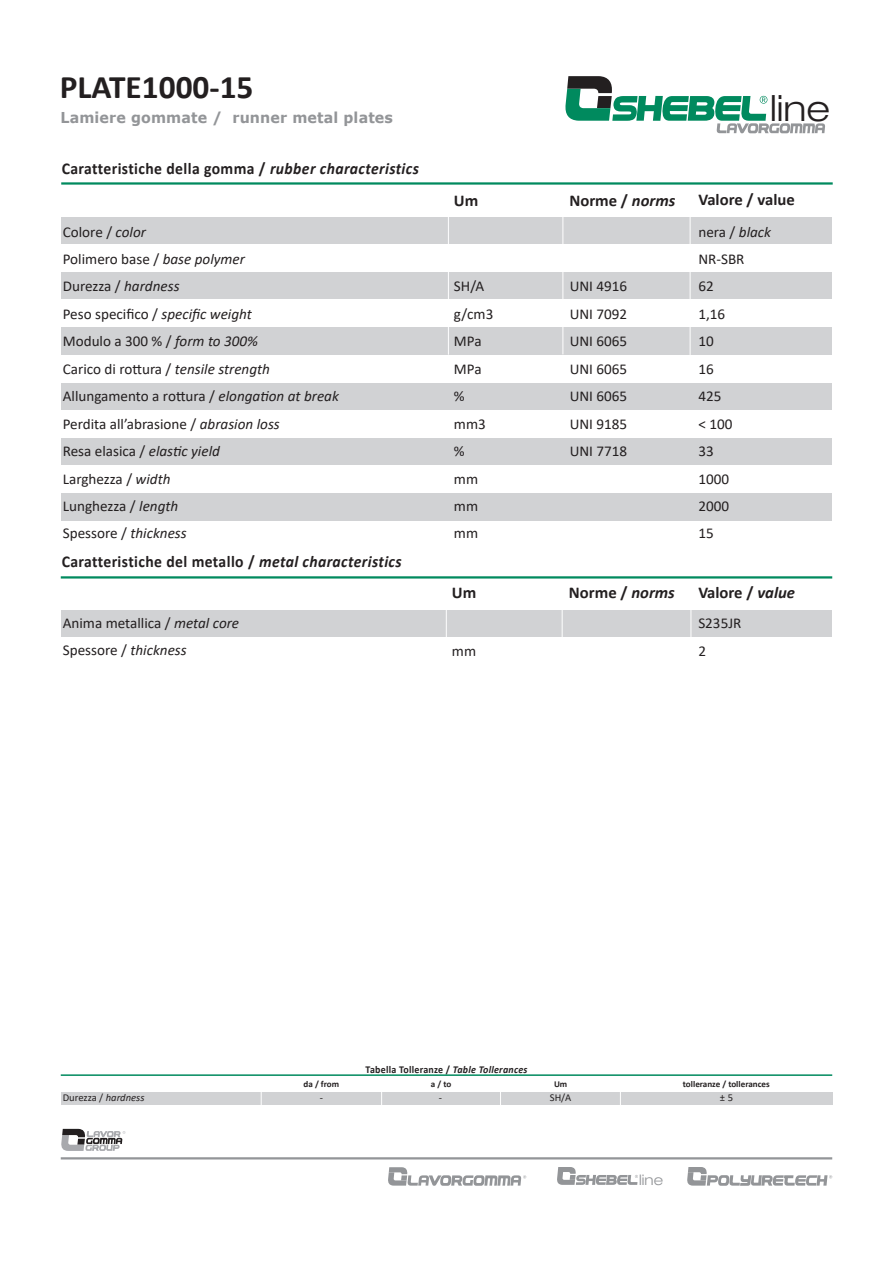
<style>
.page{position:relative;width:893px;height:1263px;background:#fff}
.page>*{position:absolute;margin:0;border:0;box-sizing:border-box;transform-origin:0 0}
.t1{font:300 expanded 36px "Helvetica Neue LT Std";color:#231f20}
.t2{font:700 33px "Calibri";color:#231f20}
.t3{font:700 16.5px "Calibri";letter-spacing:.015em;color:#231f20;scale:.95 1}
.t4{font:700 16.5px "Calibri";letter-spacing:.015em;color:#231f20}
.t5{font:15px "Calibri";color:#231f20}
.t6{font:700 15px "Verdana";letter-spacing:.01em;color:#939598;scale:.95 1}
.t7{font:300 expanded 14.55px "Helvetica Neue LT Std";color:#939598}
.t8{font:700 10.5px "Calibri";letter-spacing:.025em;color:#231f20;scale:.95 1}
.t9{font:10.5px "Calibri";color:#231f20}
.t10{font:700 9px "Calibri";color:#231f20}
.s1{font-style:italic}
</style>
<div class="page">
<div style="left:61px;top:383px;width:771px;height:27px;background:#d1d2d4"></div>
<div style="left:61px;top:438px;width:771px;height:27px;background:#d1d2d4"></div>
<div style="left:61px;top:493px;width:771px;height:28px;background:#d1d2d4"></div>
<div style="left:61px;top:1092px;width:771px;height:12px;background:#d1d2d4"></div>
<svg style="left:261px;top:1092px;width:1px;height:13px"></svg>
<svg style="left:381px;top:1092px;width:1px;height:12px"></svg>
<svg style="left:500px;top:1092px;width:1px;height:12px"></svg>
<svg style="left:620px;top:1092px;width:1px;height:12px"></svg>
<div style="left:61px;top:610px;width:771px;height:27px;background:#d1d2d4"></div>
<div style="left:61px;top:217px;width:771px;height:27px;background:#d1d2d4"></div>
<div style="left:61px;top:272px;width:771px;height:28px;background:#d1d2d4"></div>
<div style="left:61px;top:327px;width:771px;height:28px;background:#d1d2d4"></div>
<hr style="left:691px;top:610px;width:1px;height:108px;background:#fff">
<hr style="left:562px;top:610px;width:1px;height:108px;background:#fff">
<hr style="left:446px;top:610px;width:1px;height:108px;background:#fff">
<hr style="left:448px;top:217px;width:1px;height:138px;background:#fff">
<hr style="left:562px;top:217px;width:1px;height:137px;background:#fff">
<hr style="left:690px;top:217px;width:1px;height:138px;background:#fff">
<hr style="left:61px;top:1074px;width:771px;height:2px;background:#008a5e">
<hr style="left:61px;top:1157px;width:771px;height:2px;background:#939598">
<svg style="left:61px;top:1129px;width:64px;height:22px"></svg>
<svg style="left:388px;top:1167px;width:138px;height:19px"></svg>
<svg style="left:557px;top:1167px;width:81px;height:18px"></svg>
<svg style="left:687px;top:1167px;width:145px;height:19px"></svg>
<hr style="left:61px;top:182px;width:772px;height:3px;background:#008a5e">
<hr style="left:61px;top:576px;width:771px;height:2px;background:#008a5e">
<svg style="left:565px;top:76px;width:260px;height:57px"></svg>
<p class="t2" style="left:60px;top:63px;width:195px">PLATE1000-15</p>
<p class="t6" style="left:60px;top:107px;width:352px">Lamiere gommate / runner metal plates</p>
<p class="t3" style="left:62px;top:157px;width:377px">Caratteristiche della gomma / <span class="s1">rubber characteristics</span></p>
<p class="t5" style="left:63px;top:221px;width:85px">Colore / <span class="s1">color</span></p>
<p class="t5" style="left:63px;top:249px;width:184px">Polimero base / <span class="s1">base polymer</span></p>
<p class="t5" style="left:63px;top:276px;width:118px">Durezza / <span class="s1">hardness</span></p>
<p class="t5" style="left:63px;top:303px;width:191px">Peso specifico / <span class="s1">specific weight</span></p>
<p class="t5" style="left:63px;top:331px;width:197px">Modulo a 300 % / <span class="s1">form to 300%</span></p>
<p class="t5" style="left:63px;top:358px;width:209px">Carico di rottura / <span class="s1">tensile strength</span></p>
<p class="t5" style="left:63px;top:386px;width:278px">Allungamento a rottura / <span class="s1">elongation at break</span></p>
<p class="t5" style="left:63px;top:413px;width:219px">Perdita all’abrasione / <span class="s1">abrasion loss</span></p>
<p class="t5" style="left:63px;top:441px;width:159px">Resa elasica / <span class="s1">elastic yield</span></p>
<p class="t5" style="left:63px;top:468px;width:109px">Larghezza / <span class="s1">width</span></p>
<p class="t5" style="left:63px;top:496px;width:117px">Lunghezza / <span class="s1">length</span></p>
<p class="t5" style="left:63px;top:523px;width:125px">Spessore / <span class="s1">thickness</span></p>
<p class="t3" style="left:62px;top:550px;width:359px">Caratteristiche del metallo / <span class="s1">metal characteristics</span></p>
<p class="t1" style="left:770px;top:87px;width:61px">line</p>
<p class="t4" style="left:454px;top:188px;width:26px">Um</p>
<p class="t4" style="left:698px;top:188px;width:98px">Valore / value</p>
<p class="t4" style="left:569px;top:188px;width:107px">Norme / <span class="s1">norms</span></p>
<p class="t5" style="left:454px;top:276px;width:32px">SH/A</p>
<p class="t5" style="left:454px;top:303px;width:41px">g/cm3</p>
<p class="t5" style="left:454px;top:331px;width:29px">MPa</p>
<p class="t5" style="left:454px;top:358px;width:29px">MPa</p>
<p class="t5" style="left:454px;top:386px;width:12px">%</p>
<p class="t5" style="left:454px;top:413px;width:33px">mm3</p>
<p class="t5" style="left:454px;top:441px;width:12px">%</p>
<p class="t5" style="left:454px;top:468px;width:26px">mm</p>
<p class="t5" style="left:454px;top:496px;width:26px">mm</p>
<p class="t5" style="left:454px;top:523px;width:26px">mm</p>
<p class="t5" style="left:570px;top:276px;width:59px">UNI 4916</p>
<p class="t5" style="left:570px;top:303px;width:59px">UNI 7092</p>
<p class="t5" style="left:570px;top:331px;width:59px">UNI 6065</p>
<p class="t5" style="left:570px;top:358px;width:59px">UNI 6065</p>
<p class="t5" style="left:570px;top:386px;width:59px">UNI 6065</p>
<p class="t5" style="left:570px;top:413px;width:59px">UNI 9185</p>
<p class="t5" style="left:570px;top:441px;width:59px">UNI 7718</p>
<p class="t5" style="left:698px;top:221px;width:74px">nera / <span class="s1">black</span></p>
<p class="t5" style="left:698px;top:249px;width:48px">NR-SBR</p>
<p class="t5" style="left:698px;top:276px;width:17px">62</p>
<p class="t5" style="left:698px;top:303px;width:28px">1,16</p>
<p class="t5" style="left:698px;top:331px;width:17px">10</p>
<p class="t5" style="left:698px;top:358px;width:17px">16</p>
<p class="t5" style="left:698px;top:386px;width:25px">425</p>
<p class="t5" style="left:698px;top:413px;width:36px">&lt; 100</p>
<p class="t5" style="left:698px;top:441px;width:17px">33</p>
<p class="t5" style="left:698px;top:468px;width:32px">1000</p>
<p class="t5" style="left:698px;top:496px;width:32px">2000</p>
<p class="t5" style="left:698px;top:523px;width:17px">15</p>
<p class="t4" style="left:569px;top:581px;width:107px">Norme / <span class="s1">norms</span></p>
<p class="t4" style="left:452px;top:581px;width:26px">Um</p>
<p class="t4" style="left:698px;top:581px;width:98px">Valore / <span class="s1">value</span></p>
<p class="t5" style="left:63px;top:613px;width:178px">Anima metallica / <span class="s1">metal core</span></p>
<p class="t5" style="left:63px;top:640px;width:125px">Spessore / <span class="s1">thickness</span></p>
<p class="t5" style="left:452px;top:640px;width:26px">mm</p>
<p class="t8" style="left:366px;top:1062px;width:172px">Tabella Tolleranze / <span class="s1">Table Tollerances</span></p>
<p class="t5" style="left:698px;top:613px;width:45px">S235JR</p>
<p class="t5" style="left:698px;top:640px;width:9px">2</p>
<p class="t10" style="left:304px;top:1078px;width:37px">da / from</p>
<p class="t10" style="left:431px;top:1078px;width:22px">a / to</p>
<p class="t10" style="left:554px;top:1078px;width:15px">Um</p>
<p class="t10" style="left:683px;top:1078px;width:88px">tolleranze / tollerances</p>
<p class="t9" style="left:63px;top:1090px;width:83px">Durezza / <span class="s1">hardness</span></p>
<p class="t9" style="left:320px;top:1090px;width:5px">-</p>
<p class="t9" style="left:439px;top:1090px;width:5px">-</p>
<p class="t9" style="left:550px;top:1090px;width:23px">SH/A</p>
<p class="t9" style="left:720px;top:1090px;width:15px">± 5</p>
<p class="t7" style="left:639px;top:1171px;width:25px">line</p>
</div>
